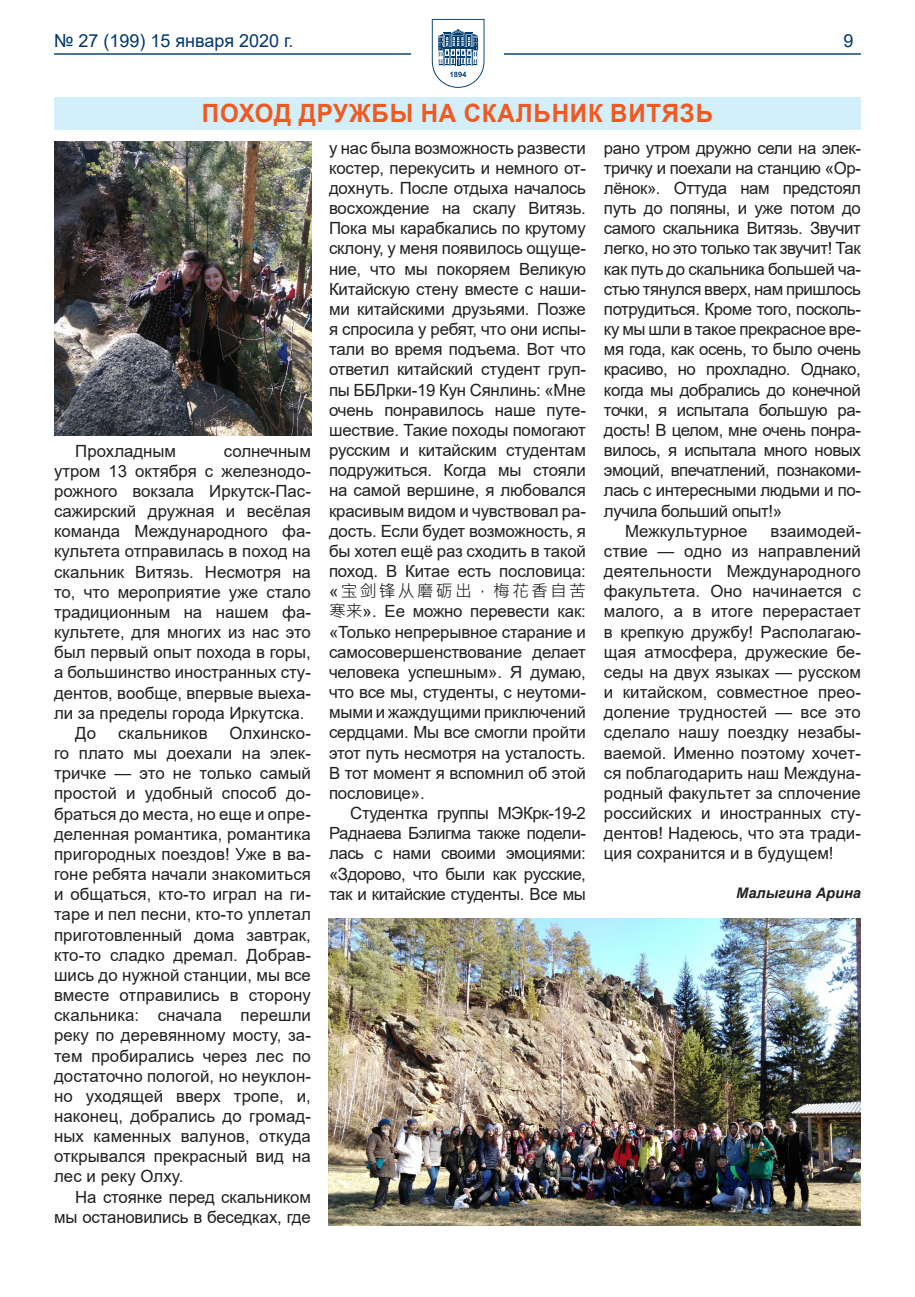
<style>
.page{position:relative;width:915px;height:1297px;background:#fff}
.page>*{position:absolute;margin:0;border:0;box-sizing:border-box;transform-origin:0 0}
.Заголовок_статьи{font:700 25.2px "Arial";letter-spacing:.035em;color:#f15921;scale:.95 1}
.t1{font:18px "Arial";color:#01376e}
.t2{font:16.8px/20.1px "Arial";letter-spacing:-.01em;color:#231f20;text-align:justify}
.Подпись{font:italic 700 14.55px "Arial";color:#231f20}
.s1{font-family:"Microsoft Jheng Hei"}
</style>
<div class="page">
<svg style="left:431px;top:19px;width:53px;height:69px"></svg>
<hr style="left:54px;top:53px;width:357px;height:2px;background:#104677">
<hr style="left:503px;top:53px;width:357px;height:2px;background:#104677">
<div style="left:54px;top:97px;width:806px;height:33px;background:#d3effa"></div>
<img style="left:54px;top:141px;width:257px;height:295px">
<img style="left:329px;top:918px;width:531px;height:307px">
<p class="t1" style="left:54px;top:28px;width:241px">№ 27 (199) 15 января 2020 г.</p>
<p class="t1" style="left:843px;top:29px;width:12px">9</p>
<p class="Заголовок_статьи" style="left:202px;top:95px;width:539px">ПОХОД ДРУЖБЫ НА СКАЛЬНИК ВИТЯЗЬ</p>
<p class="t2" style="left:75px;top:441px;width:102px">Прохладным</p>
<p class="t2" style="left:54px;top:441px;width:258px;text-indent:170px">солнечным утром 13 октября с железнодо&shy;рожного вокзала Иркутск-Пас&shy;сажирский дружная и весёлая команда Международного фа&shy;культета отправилась в поход на скальник Витязь. Несмотря на то, что мероприятие уже стало традиционным на нашем фа&shy;культете, для многих из нас это был первый опыт похода в горы, а большинство иностранных сту&shy;дентов, вообще, впервые выеха&shy;ли за пределы города Иркутска.</p>
<p class="t2" style="left:75px;top:723px;width:22px">До</p>
<p class="t2" style="left:118px;top:723px;width:91px">скальников</p>
<p class="t2" style="left:54px;top:723px;width:258px;text-indent:175px">Олхинско&shy;го плато мы доехали на элек&shy;тричке — это не только самый простой и удобный способ до&shy;браться до места, но еще и опре&shy;деленная романтика, романтика пригородных поездов! Уже в ва&shy;гоне ребята начали знакомиться и общаться, кто-то играл на ги&shy;таре и пел песни, кто-то уплетал приготовленный дома завтрак, кто-то сладко дремал. Добрав&shy;шись до нужной станции, мы все вместе отправились в сторону скальника: сначала перешли реку по деревянному мосту, за&shy;тем пробирались через лес по достаточно пологой, но неуклон&shy;но уходящей вверх тропе, и, наконец, добрались до громад&shy;ных каменных валунов, откуда открывался прекрасный вид на лес и реку Олху.</p>
<p class="t2" style="left:54px;top:1186px;width:258px;text-align:right">На стоянке перед скальником мы остановились в беседках, где</p>
<p class="t2" style="left:329px;top:138px;width:258px">у нас была возможность развести костер, перекусить и немного от&shy;дохнуть. После отдыха началось восхождение на скалу Витязь.<br>Пока мы карабкались по крутому склону, у меня появилось ощуще&shy;ние, что мы покоряем Великую Китайскую стену вместе с наши&shy;ми китайскими друзьями. Позже я спросила у ребят, что они испы&shy;тали во время подъема. Вот что ответил китайский студент груп&shy;пы ББЛрки-19 Кун Сянлинь: «Мне очень понравилось наше путе&shy;шествие. Такие походы помогают русским и китайским студентам подружиться. Когда мы стояли на самой вершине, я любовался красивым видом и чувствовал ра&shy;дость. Если будет возможность, я бы хотел ещё раз сходить в такой поход. В Китае есть пословица: «<span class="s1">宝剑锋从磨砺出，梅花香自苦寒来</span>». Ее можно перевести как: «Только непрерывное старание и самосовершенствование делает человека успешным». Я думаю, что все мы, студенты, с неутоми&shy;мыми и жаждущими приключений сердцами. Мы все смогли пройти этот путь несмотря на усталость.<br>В тот момент я вспомнил об этой пословице».</p>
<p class="t2" style="left:329px;top:803px;width:258px;text-indent:21px">Студентка группы МЭКрк-19-2<br>Раднаева Бэлигма также подели&shy;лась с нами своими эмоциями: «Здорово, что были как русские, так и китайские студенты. Все мы</p>
<p class="t2" style="left:603px;top:138px;width:258px">рано утром дружно сели на элек&shy;тричку и поехали на станцию «Ор&shy;лёнок». Оттуда нам предстоял путь до поляны, и уже потом до самого скальника Витязь. Звучит легко, но это только так звучит! Так как путь до скальника большей ча&shy;стью тянулся вверх, нам пришлось потрудиться. Кроме того, посколь&shy;ку мы шли в такое прекрасное вре&shy;мя года, как осень, то было очень красиво, но прохладно. Однако, когда мы добрались до конечной точки, я испытала большую ра&shy;дость! В целом, мне очень понра&shy;вилось, я испытала много новых эмоций, впечатлений, познакоми&shy;лась с интересными людьми и по&shy;лучила больший опыт!»</p>
<p class="t2" style="left:625px;top:521px;width:124px">Межкультурное</p>
<p class="t2" style="left:603px;top:521px;width:258px;text-indent:166px">взаимодей&shy;ствие — одно из направлений деятельности Международного факультета. Оно начинается с малого, а в итоге перерастает в крепкую дружбу! Располагаю&shy;щая атмосфера, дружеские бе&shy;седы на двух языках — русском и китайском, совместное прео&shy;доление трудностей — все это сделало нашу поездку незабы&shy;ваемой. Именно поэтому хочет&shy;ся поблагодарить наш Междуна&shy;родный факультет за сплочение российских и иностранных сту&shy;дентов! Надеюсь, что эта тради&shy;ция сохранится и в будущем!</p>
<p class="Подпись" style="left:735px;top:883px;width:126px">Малыгина Арина</p>
</div>
